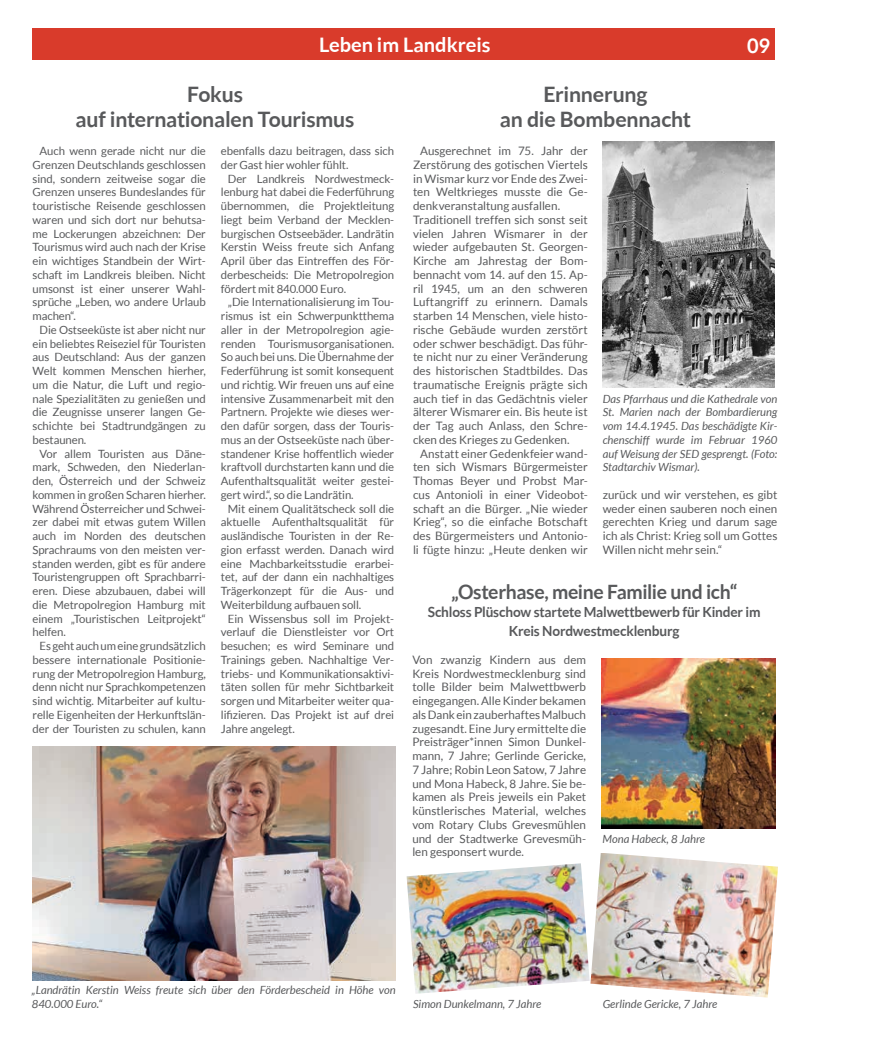
<style>
.page{position:relative;width:877px;height:1049px;background:#fff}
.page>*{position:absolute;margin:0;border:0;box-sizing:border-box;transform-origin:0 0}
.t1{font:700 21.25px/25px "Lato";letter-spacing:-.01em;color:#58595b;text-align:center}
.t2{font:700 20px "Lato";color:#fff}
.t3{font:700 19.75px "Lato";letter-spacing:-.02em;color:#58595b}
.t4{font:700 14px/18.8px "Lato";letter-spacing:-.015em;color:#58595b;text-align:center}
.t5{font:11.62px/13.8px "Lato";color:#58595b;text-align:justify}
.t6{font:11.38px/13.8px "Lato";letter-spacing:-.005em;color:#58595b;text-align:justify}
.t7{font:italic 11.25px/13.8px "Lato";color:#58595b;text-align:justify}
</style>
<div class="page">
<div style="left:32px;top:28px;width:743px;height:32px;background:#d93b2b"></div>
<img style="left:590px;top:853px;width:188px;height:144px">
<img style="left:32px;top:746px;width:364px;height:234px">
<img style="left:407px;top:863px;width:183px;height:131px">
<img style="left:601px;top:659px;width:175px;height:169px">
<img style="left:603px;top:142px;width:172px;height:245px">
<h2 class="t2" style="left:319px;top:33px;width:173px">Leben im Landkreis</h2>
<h2 class="t2" style="left:747px;top:34px;width:25px">09</h2>
<h1 class="t1" style="left:76px;top:82px;width:280px">Fokus<br>auf internationalen Tourismus</h1>
<p class="t6" style="left:33px;top:144px;width:175px;text-indent:7px">Auch wenn gerade nicht nur die Grenzen Deutschlands geschlossen sind, sondern zeitweise sogar die Grenzen unseres Bundeslandes für touristische Reisende geschlossen waren und sich dort nur behutsa&shy;me Lockerungen abzeichnen: Der Tourismus wird auch nach der Krise ein wichtiges Standbein der Wirt&shy;schaft im Landkreis bleiben. Nicht umsonst ist einer unserer Wahl&shy;sprüche „Leben, wo andere Urlaub machen“.</p>
<p class="t6" style="left:33px;top:323px;width:175px;text-indent:7px">Die Ostseeküste ist aber nicht nur ein beliebtes Reiseziel für Touristen aus Deutschland: Aus der ganzen Welt kommen Menschen hierher, um die Natur, die Luft und regio&shy;nale Spezialitäten zu genießen und die Zeugnisse unserer langen Ge&shy;schichte bei Stadtrundgängen zu bestaunen.</p>
<p class="t6" style="left:33px;top:446px;width:175px;text-indent:7px">Vor allem Touristen aus Däne&shy;mark, Schweden, den Niederlan&shy;den, Österreich und der Schweiz kommen in großen Scharen hierher.<br>Während Österreicher und Schwei&shy;zer dabei mit etwas gutem Willen auch im Norden des deutschen Sprachraums von den meisten ver&shy;standen werden, gibt es für andere Touristengruppen oft Sprachbarri&shy;eren. Diese abzubauen, dabei will die Metropolregion Hamburg mit einem „Touristischen Leitprojekt“ helfen.</p>
<p class="t6" style="left:33px;top:639px;width:175px;text-indent:7px">Es geht auch um eine grundsätzlich bessere internationale Positionie&shy;rung der Metropolregion Hamburg, denn nicht nur Sprachkompetenzen sind wichtig. Mitarbeiter auf kultu&shy;relle Eigenheiten der Herkunftslän&shy;der der Touristen zu schulen, kann</p>
<p class="t6" style="left:221px;top:144px;width:175px">ebenfalls dazu beitragen, dass sich der Gast hier wohler fühlt.</p>
<p class="t6" style="left:221px;top:171px;width:175px;text-indent:7px">Der Landkreis Nordwestmeck&shy;lenburg hat dabei die Federführung übernommen, die Projektleitung liegt beim Verband der Mecklen&shy;burgischen Ostseebäder. Landrätin Kerstin Weiss freute sich Anfang April über das Eintreffen des För&shy;derbescheids: Die Metropolregion fördert mit 840.000 Euro.</p>
<p class="t6" style="left:221px;top:295px;width:175px;text-indent:7px">„Die Internationalisierung im Tou&shy;rismus ist ein Schwerpunktthema aller in der Metropolregion agie&shy;renden Tourismusorganisationen.<br>So auch bei uns. Die Übernahme der Federführung ist somit konsequent und richtig. Wir freuen uns auf eine intensive Zusammenarbeit mit den Partnern. Projekte wie dieses wer&shy;den dafür sorgen, dass der Touris&shy;mus an der Ostseeküste nach über&shy;standener Krise hoffentlich wieder kraftvoll durchstarten kann und die Aufenthaltsqualität weiter gestei&shy;gert wird.“, so die Landrätin.</p>
<p class="t6" style="left:221px;top:501px;width:175px;text-indent:7px">Mit einem Qualitätscheck soll die aktuelle Aufenthaltsqualität für ausländische Touristen in der Re&shy;gion erfasst werden. Danach wird eine Machbarkeitsstudie erarbei&shy;tet, auf der dann ein nachhaltiges Trägerkonzept für die Aus- und Weiterbildung aufbauen soll.</p>
<p class="t6" style="left:221px;top:611px;width:175px;text-indent:7px">Ein Wissensbus soll im Projekt&shy;verlauf die Dienstleister vor Ort besuchen; es wird Seminare und Trainings geben. Nachhaltige Ver&shy;triebs- und Kommunikationsaktivi&shy;täten sollen für mehr Sichtbarkeit sorgen und Mitarbeiter weiter qua&shy;lifizieren. Das Projekt ist auf drei Jahre angelegt.</p>
<h1 class="t1" style="left:500px;top:82px;width:193px">Erinnerung<br>an die Bombennacht</h1>
<p class="t5" style="left:413px;top:144px;width:176px;text-align:left;text-indent:7px">Ausgerechnet im 75. Jahr der<br>Zerstörung des gotischen Viertels in Wismar kurz vor Ende des Zwei&shy;ten Weltkrieges musste die Ge&shy;denkveranstaltung ausfallen.<br>Traditionell treffen sich sonst seit vielen Jahren Wismarer in der wieder aufgebauten St. Georgen-<br>Kirche am Jahrestag der Bom&shy;bennacht vom 14. auf den 15. Ap&shy;ril 1945, um an den schweren<br>Luftangriff zu erinnern. Damals starben 14 Menschen, viele histo&shy;rische Gebäude wurden zerstört oder schwer beschädigt. Das führ&shy;te nicht nur zu einer Veränderung des historischen Stadtbildes. Das traumatische Ereignis prägte sich auch tief in das Gedächtnis vieler älterer Wismarer ein. Bis heute ist der Tag auch Anlass, den Schre&shy;cken des Krieges zu Gedenken.</p>
<p class="t5" style="left:413px;top:446px;width:176px;text-indent:7px">Anstatt einer Gedenkfeier wand&shy;ten sich Wismars Bürgermeister Thomas Beyer und Probst Mar&shy;cus Antonioli in einer Videobot&shy;schaft an die Bürger. „Nie wieder Krieg“, so die einfache Botschaft des Bürgermeisters und Antonio&shy;li fügte hinzu: „Heute denken wir</p>
<p class="t7" style="left:603px;top:392px;width:176px">Das Pfarrhaus und die Kathedrale von St. Marien nach der Bombardierung vom 14.4.1945. Das beschädigte Kir&shy;chenschiff wurde im Februar 1960 auf Weisung der SED gesprengt. (Foto:<br>Stadtarchiv Wismar).</p>
<p class="t5" style="left:603px;top:488px;width:176px">zurück und wir verstehen, es gibt weder einen sauberen noch einen gerechten Krieg und darum sage ich als Christ: Krieg soll um Gottes Willen nicht mehr sein.“</p>
<h3 class="t3" style="left:451px;top:580px;width:288px">„Osterhase, meine Familie und ich“</h3>
<p class="t4" style="left:428px;top:603px;width:334px">Schloss Plüschow startete Malwettbewerb für Kinder im<br>Kreis Nordwestmecklenburg</p>
<p class="t5" style="left:412px;top:653px;width:175px">Von zwanzig Kindern aus dem Kreis Nordwestmecklenburg sind tolle Bilder beim Malwettbwerb eingegangen. Alle Kinder bekamen als Dank ein zauberhaftes Malbuch zugesandt. Eine Jury ermittelte die Preisträger*innen Simon Dunkel&shy;mann, 7 Jahre; Gerlinde Gericke, 7 Jahre; Robin Leon Satow, 7 Jahre und Mona Habeck, 8 Jahre. Sie be&shy;kamen als Preis jeweils ein Paket künstlerisches Material, welches vom Rotary Clubs Grevesmühlen und der Stadtwerke Grevesmüh&shy;len gesponsert wurde.</p>
<p class="t7" style="left:603px;top:832px;width:104px">Mona Habeck, 8 Jahre</p>
<p class="t7" style="left:32px;top:983px;width:365px">„Landrätin Kerstin Weiss freute sich über den Förderbescheid in Höhe von<br>840.000 Euro.“</p>
<p class="t7" style="left:413px;top:997px;width:130px">Simon Dunkelmann, 7 Jahre</p>
<p class="t7" style="left:603px;top:997px;width:116px">Gerlinde Gericke, 7 Jahre</p>
</div>
